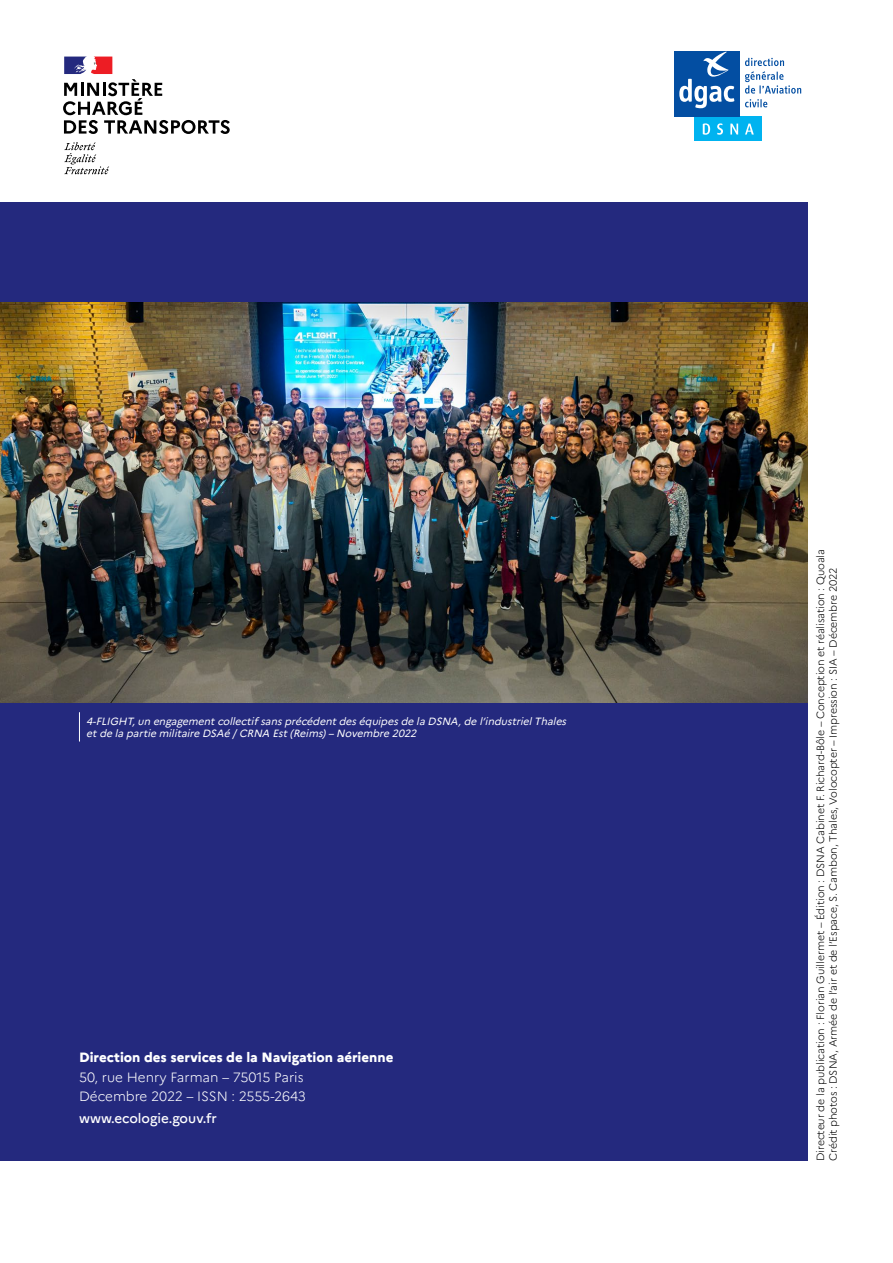
<style>
.page{position:relative;width:893px;height:1263px;background:#fff}
.page>*{position:absolute;margin:0;border:0;box-sizing:border-box;transform-origin:0 0}
.t1{font:300 13.5px/19.5px "Marianne";color:#fff}
.t2{font:800 13.5px "Marianne";color:#fff}
.t3{font:500 13.5px "Marianne";color:#fff}
.t4{font:300 10.5px/12.6px "Marianne";letter-spacing:-.01em;color:#000}
.t5{font:italic 10.5px/12.6px "Marianne";color:#fff}
</style>
<div class="page">
<div style="left:0;top:202px;width:808px;height:959px;background:#24297e"></div>
<svg style="left:64px;top:142px;width:45px;height:32px"></svg>
<svg style="left:63px;top:57px;width:167px;height:77px"></svg>
<div style="left:695px;top:117px;width:67px;height:24px;background:#00b3f0"></div>
<svg style="left:703px;top:123px;width:7px;height:12px"></svg>
<svg style="left:717px;top:123px;width:6px;height:12px"></svg>
<svg style="left:730px;top:124px;width:8px;height:11px"></svg>
<svg style="left:745px;top:124px;width:9px;height:11px"></svg>
<div style="left:674px;top:52px;width:65px;height:65px;background:#034ea2"></div>
<svg style="left:679px;top:52px;width:55px;height:56px"></svg>
<svg style="left:745px;top:58px;width:56px;height:49px"></svg>
<svg style="left:79px;top:712px;width:1px;height:29px"></svg>
<img style="left:0;top:302px;width:808px;height:401px">
<p class="t5" style="left:86px;top:715px;width:484px">4-FLIGHT,un engagementcollectif sansprécédentdeséquipesde la DSNA,de l’industrielThales etde la partie militaire DSAé /CRNA Est(Reims)–Novembre 2022</p>
<p class="t2" style="left:79px;top:1049px;width:316px">Direction des services de la Navigation aérienne</p>
<p class="t1" style="left:79px;top:1067px;width:228px">50, rue Henry Farman – 75015 Paris<br>Décembre 2022 – ISSN : 2555-2643</p>
<p class="t3" style="left:79px;top:1110px;width:139px">www.ecologie.gouv.fr</p>
<p class="t4" style="left:814px;top:1161px;width:613px;rotate:-90deg">Directeur de la publication : Florian Guillermet – Édition : DSNA Cabinet F. Richard-Bôle – Conception et réalisation : Quoala<br>Crédit photos : DSNA, Armée de l’air et de l’Espace, S. Cambon, Thales, Volocopter – Impression : SIA – Décembre 2022</p>
</div>
